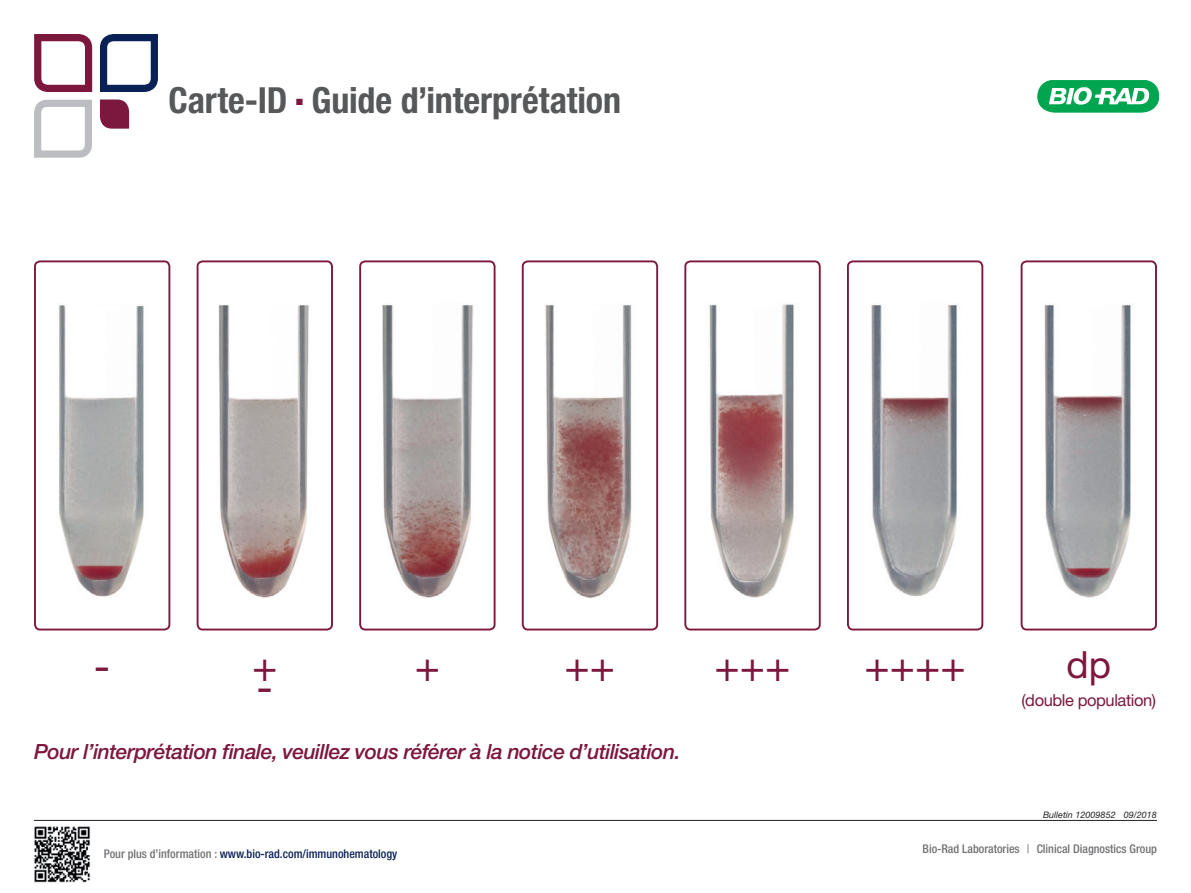
<style>
.page{position:relative;width:1191px;height:893px;background:#fff}
.page>*{position:absolute;margin:0;border:0;box-sizing:border-box;transform-origin:0 0}
.t1{font:42.15px "Helvetica Neue LT Std";color:#7c173e}
.t2{font:37.5px "Helvetica Neue LT Std";color:#7c173e}
.t3{font:700 condensed 36px "Helvetica Neue LT Std";letter-spacing:-.005em;color:#57585a}
.t4{font:italic 500 21px "Helvetica Neue LT Std";letter-spacing:-.025em;color:#7c173e}
.t5{font:16.5px "Helvetica Neue LT Std";letter-spacing:-.025em;color:#7c173e}
.t6{font:500 condensed 12px "Helvetica Neue LT Std";color:#0a2156}
.t7{font:500 condensed 12px "Helvetica Neue LT Std";color:#717074}
.t8{font:italic 9px "Helvetica Neue LT Std";color:#231f20}
.s1{color:#717074}
.s2{font-weight:400}
</style>
<div class="page">
<svg style="left:34px;top:34px;width:124px;height:124px"></svg>
<img style="left:59px;top:305px;width:85px;height:292px">
<div style="left:34px;top:260px;width:136px;height:370px;border:2px solid #7c173e;border-radius:5px"></div>
<img style="left:197px;top:305px;width:112px;height:324px">
<div style="left:197px;top:260px;width:136px;height:370px;border:2px solid #7c173e;border-radius:5px"></div>
<img style="left:382px;top:304px;width:91px;height:294px">
<div style="left:359px;top:260px;width:136px;height:370px;border:2px solid #7c173e;border-radius:5px"></div>
<img style="left:545px;top:304px;width:87px;height:294px">
<div style="left:522px;top:260px;width:136px;height:370px;border:2px solid #7c173e;border-radius:5px"></div>
<img style="left:709px;top:304px;width:85px;height:294px">
<div style="left:684px;top:260px;width:136px;height:370px;border:2px solid #7c173e;border-radius:5px"></div>
<img style="left:871px;top:304px;width:86px;height:292px">
<div style="left:847px;top:260px;width:136px;height:370px;border:2px solid #7c173e;border-radius:5px"></div>
<img style="left:1023px;top:304px;width:108px;height:323px">
<div style="left:1020px;top:260px;width:137px;height:370px;border:2px solid #7c173e;border-radius:5px"></div>
<svg style="left:1037px;top:80px;width:121px;height:32px"></svg>
<img style="left:34px;top:826px;width:57px;height:57px">
<hr style="left:34px;top:820px;width:1123px;height:1px;background:#231f20">
<h3 class="t3" style="left:169px;top:78px;width:454px">Carte-ID <sup>■</sup> Guide d’interprétation</h3>
<h1 class="t1" style="left:94px;top:641px;width:18px">-</h1>
<h1 class="t1" style="left:252px;top:641px;width:27px">+</h1>
<h1 class="t1" style="left:257px;top:662px;width:18px">-</h1>
<h1 class="t1" style="left:415px;top:641px;width:27px">+</h1>
<h1 class="t1" style="left:564px;top:641px;width:52px">++</h1>
<h1 class="t1" style="left:714px;top:641px;width:77px">+++</h1>
<h1 class="t1" style="left:864px;top:641px;width:103px">++++</h1>
<p class="t4" style="left:34px;top:739px;width:648px">Pour l’interprétation finale, veuillez vous référer à la notice d’utilisation.</p>
<h2 class="t2" style="left:1066px;top:642px;width:46px">dp</h2>
<p class="t5" style="left:1021px;top:690px;width:136px">(double population)</p>
<p class="t8" style="left:1043px;top:809px;width:115px">Bulletin 12009852 09/2018</p>
<p class="t6" style="left:104px;top:847px;width:295px"><span class="s1">Pour plus d’information :</span> www.bio-rad.com/immunohematology</p>
<p class="t7" style="left:922px;top:841px;width:236px">Bio-Rad Laboratories <span class="s2">|</span> Clinical Diagnostics Group</p>
</div>
